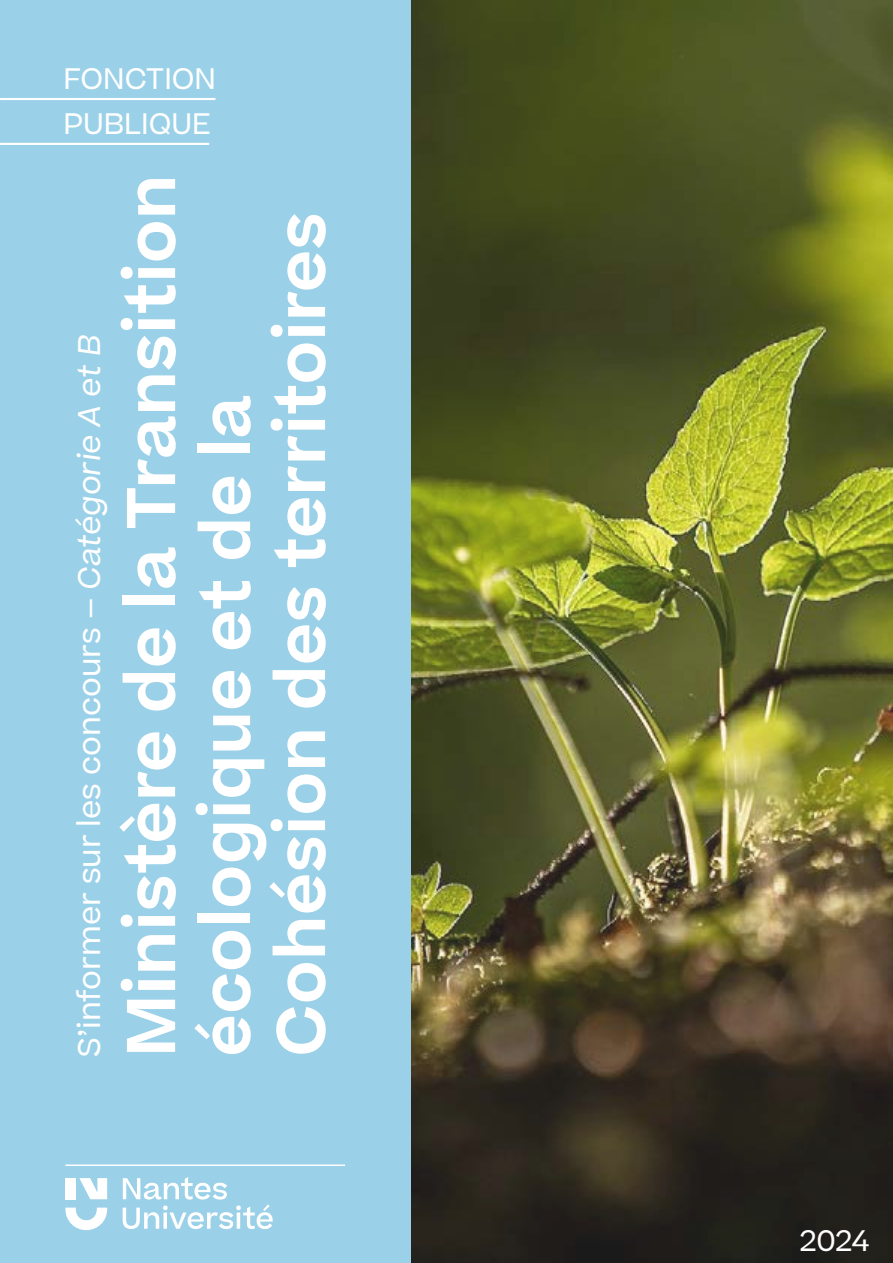
<style>
.page{position:relative;width:893px;height:1263px;background:#fff}
.page>*{position:absolute;margin:0;border:0;box-sizing:border-box;transform-origin:0 0}
.t1{font:600 66px/75px "Beatrice";color:#fff}
.t2{font:30px "Beatrice";color:#fff}
.t3{font:28.35px/44.8px "Beatrice";color:#fff}
.s1{font-style:italic}
</style>
<div class="page">
<img style="left:410px;top:0;width:483px;height:1263px">
<div style="left:0;top:0;width:410px;height:1263px;background:#9bd1e8"></div>
<svg style="left:123px;top:1177px;width:150px;height:52px"></svg>
<svg style="left:65px;top:1207px;width:42px;height:23px"></svg>
<svg style="left:79px;top:1178px;width:28px;height:21px"></svg>
<div style="left:65px;top:1178px;width:11px;height:21px;background:#fff"></div>
<hr style="left:65px;top:1164px;width:280px;height:2px;background:#fff">
<hr style="left:0;top:98px;width:215px;height:2px;background:#fff">
<hr style="left:0;top:143px;width:209px;height:2px;background:#fff">
<p class="t3" style="left:63px;top:56px;width:154px">FONCTION<br>PUBLIQUE</p>
<p class="t2" style="left:70px;top:1057px;width:723px;rotate:-90deg">S’informer sur les concours ‒ <span class="s1">Catégorie A et B</span></p>
<p class="t1" style="left:114px;top:1057px;width:884px;rotate:-90deg">Ministère de la Transition écologique et de la<br>Cohésion des territoires</p>
<p class="t3" style="left:799px;top:1218px;width:71px">2024</p>
</div>
